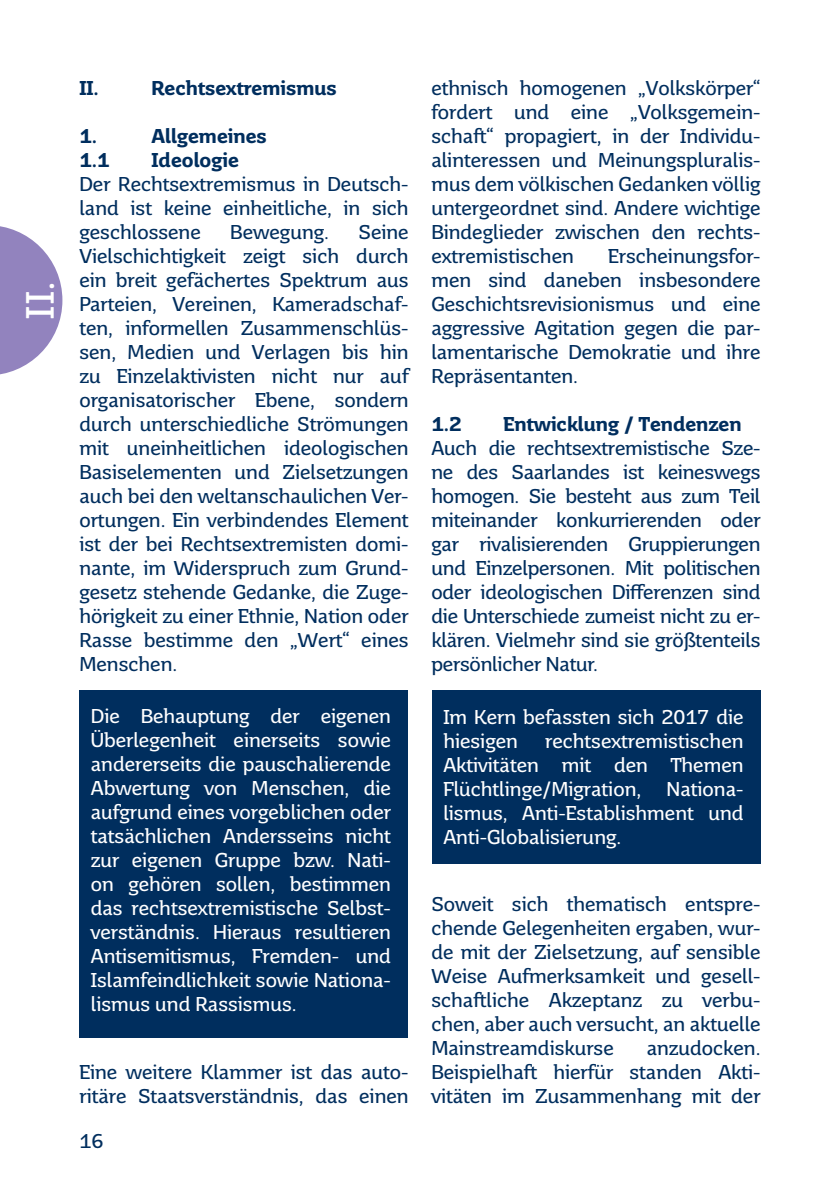
<style>
.page{position:relative;width:840px;height:1191px;background:#fff}
.page>*{position:absolute;margin:0;border:0;box-sizing:border-box;transform-origin:0 0}
.t1{font:39.4px "Saar Pro Headline";color:#fff}
.t2{font:20px/24px "Saar Pro";color:#002e5e;text-align:justify}
.t3{font:20px/24px "Saar Pro";color:#fff;text-align:justify}
.t4{font:700 20px "Saar Pro";color:#002e5e}
</style>
<div class="page">
<div style="left:79px;top:690px;width:329px;height:347px;background:#002e5e"></div>
<div style="left:432px;top:690px;width:328px;height:174px;background:#002e5e"></div>
<svg style="left:0;top:226px;width:62px;height:149px"></svg>
<h1 class="t1" style="left:17px;top:320px;width:39px;rotate:-90deg">II.</h1>
<p class="t4" style="left:79px;top:76px;width:21px">II.</p>
<p class="t4" style="left:151px;top:76px;width:187px">Rechtsextremismus</p>
<p class="t4" style="left:79px;top:124px;width:19px">1.</p>
<p class="t4" style="left:151px;top:124px;width:117px">Allgemeines</p>
<p class="t4" style="left:79px;top:148px;width:32px">1.1</p>
<p class="t4" style="left:151px;top:148px;width:89px">Ideologie</p>
<p class="t2" style="left:79px;top:172px;width:330px">Der Rechtsextremismus in Deutsch&shy;land ist keine einheitliche, in sich geschlossene</p>
<p class="t2" style="left:79px;top:220px;width:330px;text-indent:279px">Seine Vielschichtigkeit zeigt sich durch ein breit gefächertes Spektrum aus Parteien, Vereinen, Kameradschaf&shy;ten, informellen Zusammenschlüs&shy;sen, Medien und Verlagen bis hin zu Einzelaktivisten nicht nur auf organisatorischer Ebene, sondern durch unterschiedliche Strömungen mit uneinheitlichen ideologischen Basiselementen und Zielsetzungen auch bei den weltanschaulichen Ver&shy;ortungen. Ein verbindendes Element ist der bei Rechtsextremisten domi&shy;nante, im Widerspruch zum Grund&shy;gesetz stehende Gedanke, die Zuge&shy;hörigkeit zu einer Ethnie, Nation oder Rasse bestimme den „Wert“ eines Menschen.</p>
<p class="t2" style="left:230px;top:220px;width:100px">Bewegung.</p>
<p class="t2" style="left:431px;top:76px;width:330px">ethnisch homogenen „Volkskörper“ fordert und eine „Volksgemein&shy;schaft“ propagiert, in der Individu&shy;alinteressen und Meinungspluralis&shy;mus dem völkischen Gedanken völlig untergeordnet sind. Andere wichtige Bindeglieder zwischen den rechts&shy;extremistischen</p>
<p class="t2" style="left:431px;top:244px;width:330px;text-indent:177px">Erscheinungsfor&shy;men sind daneben insbesondere Geschichtsrevisionismus und eine aggressive Agitation gegen die par&shy;lamentarische Demokratie und ihre Repräsentanten.</p>
<p class="t4" style="left:431px;top:412px;width:32px">1.2</p>
<p class="t4" style="left:503px;top:412px;width:239px">Entwicklung / Tendenzen</p>
<p class="t2" style="left:431px;top:436px;width:330px">Auch die rechtsextremistische Sze&shy;ne des Saarlandes ist keineswegs homogen. Sie besteht aus zum Teil miteinander konkurrierenden oder gar rivalisierenden Gruppierungen und Einzelpersonen. Mit politischen oder ideologischen Differenzen sind die Unterschiede zumeist nicht zu er&shy;klären. Vielmehr sind sie größtenteils persönlicher Natur.</p>
<p class="t3" style="left:91px;top:704px;width:301px">Die Behauptung der eigenen Überlegenheit einerseits sowie andererseits die pauschalierende Abwertung von Menschen, die aufgrund eines vorgeblichen oder tatsächlichen Andersseins nicht zur eigenen Gruppe bzw. Nati&shy;on gehören sollen, bestimmen das rechtsextremistische Selbst&shy;verständnis. Hieraus resultieren Antisemitismus, Fremden- und Islamfeindlichkeit sowie Nationa&shy;lismus und Rassismus.</p>
<p class="t3" style="left:443px;top:705px;width:301px">Im Kern befassten sich 2017 die hiesigen</p>
<p class="t3" style="left:443px;top:729px;width:301px;text-indent:102px">rechtsextremistischen Aktivitäten mit den Themen Flüchtlinge/Migration,</p>
<p class="t3" style="left:443px;top:777px;width:301px;text-indent:223px">Nationa&shy;lismus, Anti-Establishment und Anti-Globalisierung.</p>
<p class="t2" style="left:431px;top:892px;width:330px">Soweit sich thematisch entspre&shy;chende Gelegenheiten ergaben, wur&shy;de mit der Zielsetzung, auf sensible Weise Aufmerksamkeit und gesell&shy;schaftliche Akzeptanz zu verbu&shy;chen, aber auch versucht, an aktuelle Mainstreamdiskurse</p>
<p class="t2" style="left:431px;top:1036px;width:330px;text-indent:215px">anzudocken.<br>Beispielhaft hierfür standen Akti&shy;vitäten im Zusammenhang mit der</p>
<p class="t2" style="left:79px;top:1060px;width:330px">Eine weitere Klammer ist das auto&shy;ritäre Staatsverständnis, das einen</p>
<p class="t2" style="left:79px;top:1128px;width:25px">16</p>
</div>
